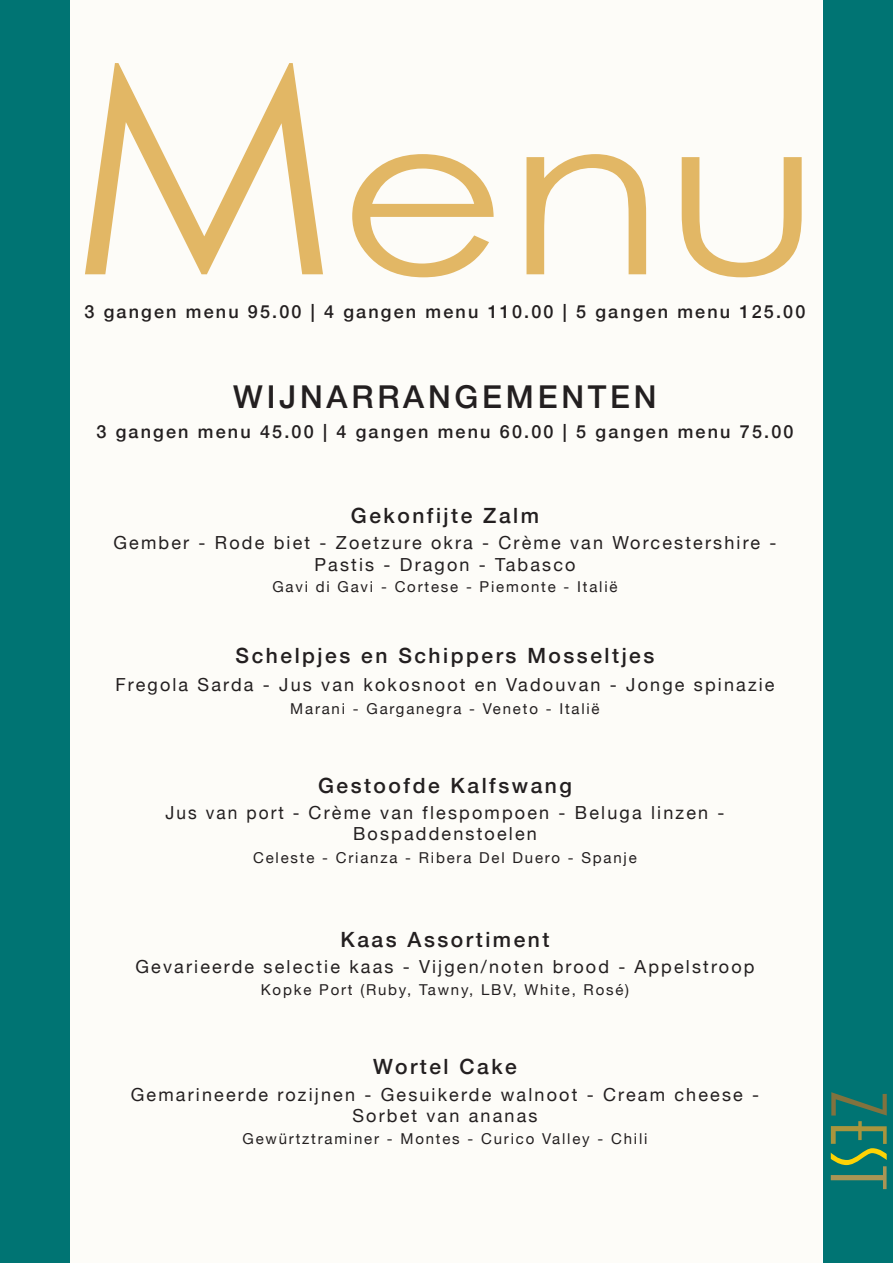
<style>
.page{position:relative;width:893px;height:1263px;background:#fff}
.page>*{position:absolute;margin:0;border:0;box-sizing:border-box;transform-origin:0 0}
.t1{font:220.5px "Century Gothic";color:#e2b765;scale:1.17 1}
.t2{font:500 31.5px "Helvetica Neue";letter-spacing:.12em;color:#231f20}
.t3{font:500 21px "Helvetica Neue";letter-spacing:.12em;color:#231f20}
.t4{font:18px "Helvetica Neue";letter-spacing:.12em;color:#231f20}
.t5{font:500 18px "Helvetica Neue";letter-spacing:.12em;color:#231f20}
.t6{font:18px "Helvetica Neue";letter-spacing:.12em;color:#231f20;scale:.96 1}
.t7{font:15px "Helvetica Neue";letter-spacing:.12em;color:#231f20}
.s1{font-size:294.15px}
</style>
<div class="page">
<div style="left:68px;top:0;width:754px;height:1263px;background:#fdfcf8"></div>
<div style="left:823px;top:0;width:70px;height:1263px;background:#007473"></div>
<svg style="left:831px;top:1121px;width:56px;height:68px"></svg>
<svg style="left:831px;top:1092px;width:56px;height:23px"></svg>
<div style="left:0;top:0;width:69px;height:1263px;background:#007473"></div>
<p class="t1" style="left:69px;top:60px;width:645px"><span class="s1">M</span>enu</p>
<p class="t5" style="left:85px;top:297px;width:722px">3 gangen menu 95.00 | 4 gangen menu 110.00 | 5 gangen menu 125.00</p>
<p class="t2" style="left:233px;top:371px;width:425px">WIJNARRANGEMENTEN</p>
<p class="t5" style="left:96px;top:417px;width:699px">3 gangen menu 45.00 | 4 gangen menu 60.00 | 5 gangen menu 75.00</p>
<p class="t3" style="left:351px;top:499px;width:190px">Gekonfijte Zalm</p>
<p class="t4" style="left:113px;top:532px;width:664px">Gember - Rode biet - Zoetzure okra - Crème van Worcestershire -</p>
<p class="t4" style="left:314px;top:554px;width:263px">Pastis - Dragon - Tabasco</p>
<p class="t7" style="left:272px;top:578px;width:347px">Gavi di Gavi - Cortese - Piemonte - Italië</p>
<p class="t3" style="left:236px;top:638px;width:420px">Schelpjes en Schippers Mosseltjes</p>
<p class="t4" style="left:115px;top:674px;width:661px">Fregola Sarda - Jus van kokosnoot en Vadouvan - Jonge spinazie</p>
<p class="t7" style="left:290px;top:699px;width:311px">Marani - Garganegra - Veneto - Italië</p>
<p class="t3" style="left:318px;top:768px;width:255px">Gestoofde Kalfswang</p>
<p class="t6" style="left:165px;top:802px;width:584px">Jus van port - Crème van flespompoen - Beluga linzen -</p>
<p class="t4" style="left:353px;top:823px;width:185px">Bospaddenstoelen</p>
<p class="t7" style="left:253px;top:849px;width:385px">Celeste - Crianza - Ribera Del Duero - Spanje</p>
<p class="t3" style="left:340px;top:922px;width:210px">Kaas Assortiment</p>
<p class="t4" style="left:135px;top:956px;width:621px">Gevarieerde selectie kaas - Vijgen/noten brood - Appelstroop</p>
<p class="t7" style="left:261px;top:981px;width:370px">Kopke Port (Ruby, Tawny, LBV, White, Rosé)</p>
<p class="t3" style="left:373px;top:1050px;width:145px">Wortel Cake</p>
<p class="t4" style="left:131px;top:1083px;width:630px">Gemarineerde rozijnen - Gesuikerde walnoot - Cream cheese -</p>
<p class="t4" style="left:352px;top:1105px;width:187px">Sorbet van ananas</p>
<p class="t7" style="left:243px;top:1129px;width:406px">Gewürtztraminer - Montes - Curico Valley - Chili</p>
</div>
